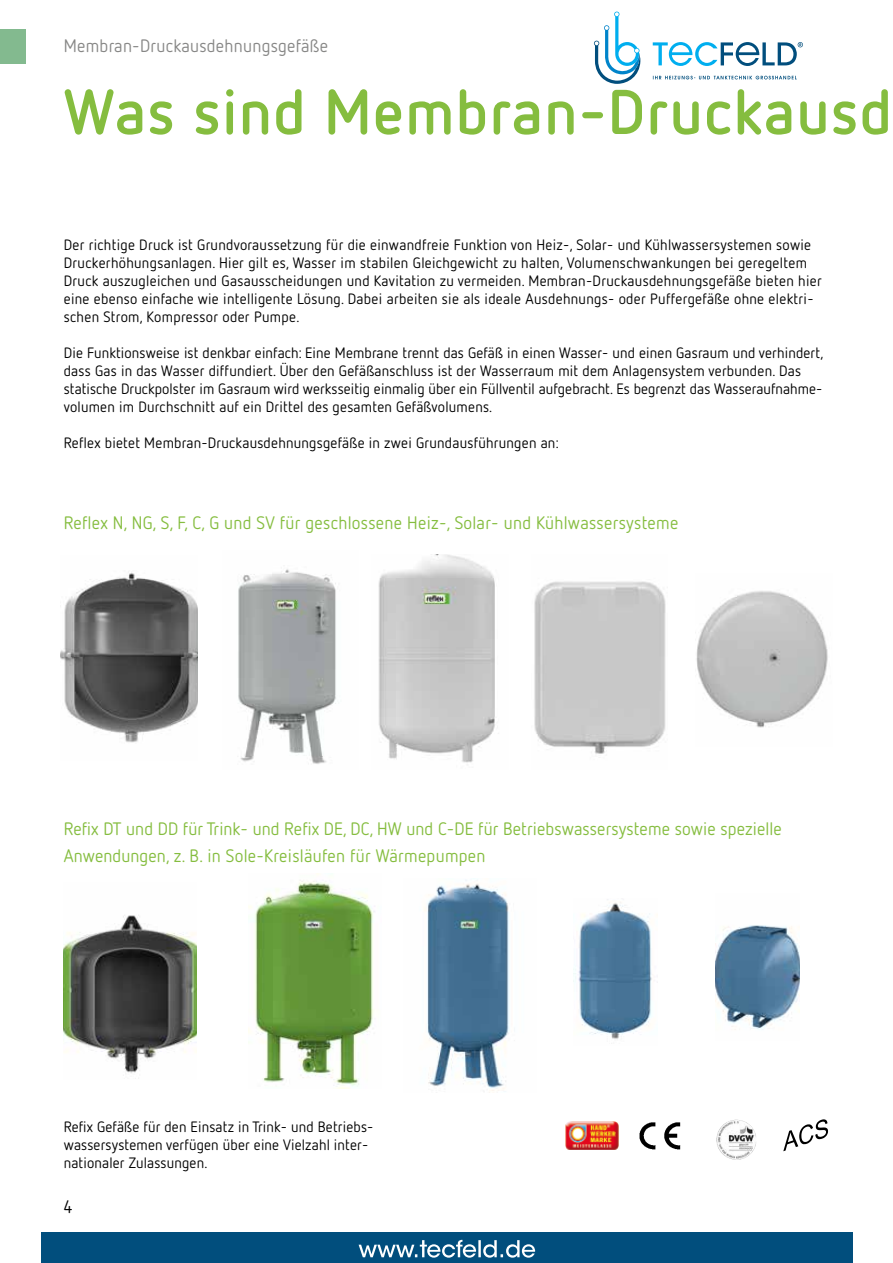
<style>
.page{position:relative;width:893px;height:1263px;background:#fff}
.page>*{position:absolute;margin:0;border:0;box-sizing:border-box;transform-origin:0 0}
.t1{font:700 63px "Netto OT";letter-spacing:.025em;color:#85bd3f}
.t2{font:18px/27px "Netto OT";letter-spacing:.005em;color:#85bd3f}
.t3{font:18px "Netto OT";letter-spacing:.015em;color:#878786}
.t4{font:18px "Netto OT";color:#000}
.t5{font:15px/18px "Netto OT";letter-spacing:.015em;color:#000}
</style>
<div class="page">
<img style="left:61px;top:571px;width:136px;height:172px">
<img style="left:238px;top:569px;width:98px;height:195px">
<img style="left:378px;top:554px;width:117px;height:209px">
<img style="left:534px;top:581px;width:132px;height:173px">
<img style="left:696px;top:591px;width:132px;height:137px">
<div style="left:0;top:30px;width:26px;height:34px;background:#83ba8f"></div>
<img style="left:64px;top:915px;width:133px;height:158px">
<img style="left:249px;top:873px;width:126px;height:216px">
<img style="left:424px;top:880px;width:85px;height:213px">
<img style="left:574px;top:899px;width:78px;height:140px">
<img style="left:716px;top:925px;width:84px;height:105px">
<img style="left:716px;top:1120px;width:40px;height:40px">
<img style="left:639px;top:1122px;width:42px;height:28px">
<img style="left:565px;top:1122px;width:53px;height:28px">
<svg style="left:783px;top:1119px;width:45px;height:32px"></svg>
<svg style="left:653px;top:76px;width:144px;height:3px"></svg>
<svg style="left:653px;top:42px;width:150px;height:24px"></svg>
<svg style="left:594px;top:12px;width:46px;height:72px"></svg>
<div style="left:41px;top:1232px;width:811px;height:31px;background:#014e7d"></div>
<svg style="left:359px;top:1240px;width:176px;height:18px"></svg>
<p class="t3" style="left:64px;top:35px;width:266px">Membran-Druckausdehnungsgefäße</p>
<h1 class="t1" style="left:64px;top:72px;width:829px">Was sind Membran-Druckausd</h1>
<p class="t5" style="left:64px;top:235px;width:759px">Der richtige Druck ist Grundvoraussetzung für die einwandfreie Funktion von Heiz-, Solar- und Kühlwassersystemen sowie Druckerhöhungsanlagen. Hier gilt es, Wasser im stabilen Gleichgewicht zu halten, Volumenschwankungen bei geregeltem Druck auszugleichen und Gasausscheidungen und Kavitation zu vermeiden. Membran-Druckausdehnungsgefäße bieten hier eine ebenso einfache wie intelligente Lösung. Dabei arbeiten sie als ideale Ausdehnungs- oder Puffergefäße ohne elektri&shy;schen Strom, Kompressor oder Pumpe.</p>
<p class="t5" style="left:64px;top:343px;width:761px">Die Funktionsweise ist denkbar einfach: Eine Membrane trennt das Gefäß in einen Wasser- und einen Gasraum und verhindert, dass Gas in das Wasser diffundiert. Über den Gefäßanschluss ist der Wasserraum mit dem Anlagensystem verbunden. Das statische Druckpolster im Gasraum wird werksseitig einmalig über ein Füllventil aufgebracht. Es begrenzt das Wasseraufnahme&shy;volumen im Durchschnitt auf ein Drittel des gesamten Gefäßvolumens.</p>
<p class="t5" style="left:64px;top:433px;width:496px">Reflex bietet Membran-Druckausdehnungsgefäße in zwei Grundausführungen an:</p>
<p class="t2" style="left:64px;top:508px;width:616px">Reflex N, NG, S, F, C, G und SV für geschlossene Heiz-, Solar- und Kühlwassersysteme</p>
<p class="t2" style="left:64px;top:814px;width:720px">Refix DT und DD für Trink- und Refix DE, DC, HW und C-DE für Betriebswassersysteme sowie spezielle<br>Anwendungen, z. B. in Sole-Kreisläufen für Wärmepumpen</p>
<p class="t5" style="left:64px;top:1117px;width:309px">Refix Gefäße für den Einsatz in Trink- und Betriebs&shy;wassersystemen verfügen über eine Vielzahl inter&shy;nationaler Zulassungen.</p>
<p class="t4" style="left:64px;top:1195px;width:10px">4</p>
</div>
